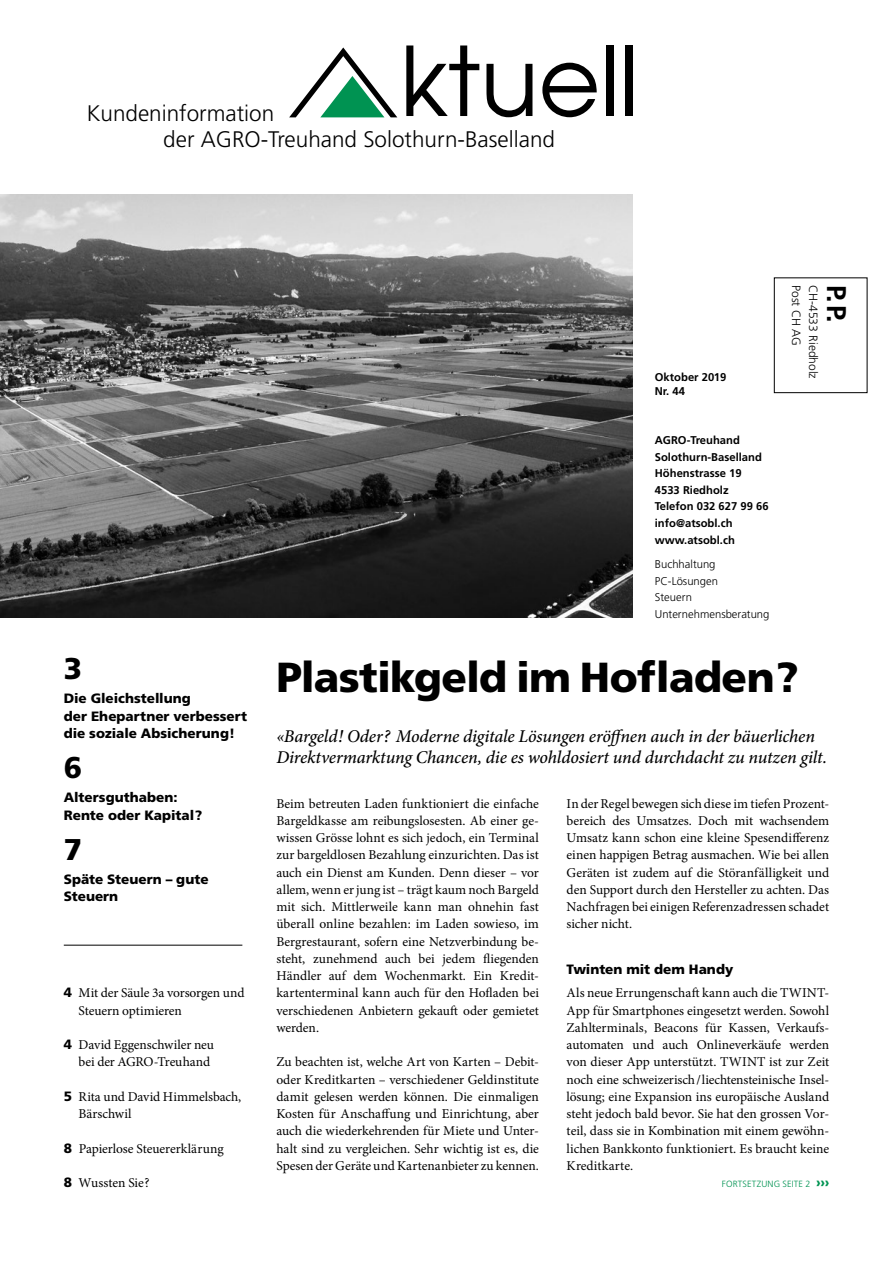
<style>
.page{position:relative;width:893px;height:1263px;background:#fff}
.page>*{position:absolute;margin:0;border:0;box-sizing:border-box;transform-origin:0 0}
.t1{font:900 42px "Frutiger LT Std";letter-spacing:-.02em;color:#000}
.t2{font:900 30px "Frutiger LT Std";color:#000}
.t3{font:700 27px "Frutiger LT Std";color:#000}
.t4{font:300 22.5px/26.1px "Frutiger LT Std";color:#000}
.t5{font:italic 500 18px/21px "Minion Pro";letter-spacing:-.01em;color:#000}
.t6{font:13.5px/17.2px "Minion Pro";letter-spacing:-.005em;color:#000;text-align:justify}
.t7{font:900 13.5px/17.2px "Frutiger LT Std";color:#000}
.t8{font:300 12px "Frutiger LT Std";color:#000}
.t9{font:700 11.25px/16.5px "Frutiger LT Std";color:#000}
.t10{font:300 11.25px/16.5px "Frutiger LT Std";color:#000}
.t11{font:300 9px "Frutiger LT Std";letter-spacing:.02em;color:#009352}
.s1{font-family:"Frutiger LT Std";font-weight:900}
.s2{font-weight:900;font-size:13.5px}
</style>
<div class="page">
<svg style="left:289px;top:47px;width:108px;height:70px"></svg>
<svg style="left:406px;top:45px;width:73px;height:71px"></svg>
<svg style="left:486px;top:64px;width:46px;height:53px"></svg>
<svg style="left:542px;top:63px;width:55px;height:54px"></svg>
<div style="left:606px;top:45px;width:7px;height:71px;background:#000"></div>
<div style="left:625px;top:45px;width:7px;height:71px;background:#000"></div>
<div style="left:774px;top:277px;width:93px;height:116px;border:1px solid #000"></div>
<img style="left:0;top:195px;width:632px;height:423px">
<hr style="left:64px;top:945px;width:178px;height:1px;background:#000">
<h3 class="t4" style="left:163px;top:100px;width:393px;text-indent:-77px">Kundeninformation<br>der AGRO-Treuhand Solothurn-Baselland</h3>
<p class="t9" style="left:655px;top:371px;width:73px;line-height:13.5px">Oktober 2019<br>Nr. 44</p>
<p class="t9" style="left:655px;top:432px;width:115px">AGRO-Treuhand<br>Solothurn-Baselland<br>Höhenstrasse 19<br>4533 Riedholz<br>Telefon 032 627 99 66 info@atsobl.ch www.atsobl.ch</p>
<p class="t10" style="left:655px;top:556px;width:116px">Buchhaltung<br>PC-Lösungen<br>Steuern<br>Unternehmensberatung</p>
<p class="t8" style="left:803px;top:285px;width:62px;rotate:90deg">Post CH AG</p>
<p class="t8" style="left:820px;top:285px;width:95px;rotate:90deg">CH-4533 Riedholz</p>
<h3 class="t3" style="left:852px;top:285px;width:38px;rotate:90deg">P. P.</h3>
<h2 class="t2" style="left:64px;top:651px;width:20px">3</h2>
<p class="t7" style="left:64px;top:690px;width:185px">Die Gleichstellung<br>der Ehepartner verbessert die soziale Absicherung!</p>
<h2 class="t2" style="left:64px;top:750px;width:20px">6</h2>
<p class="t7" style="left:64px;top:789px;width:140px">Altersguthaben:<br>Rente oder Kapital ?</p>
<h2 class="t2" style="left:64px;top:831px;width:20px">7</h2>
<p class="t7" style="left:64px;top:871px;width:146px">Späte Steuern – gute<br>Steuern</p>
<p class="t6" style="left:79px;top:984px;width:167px;text-indent:-15px"><span class="s1">4</span> Mit der Säule 3a vorsorgen und<br>Steuern optimieren</p>
<p class="t6" style="left:64px;top:1036px;width:152px;text-align:right"><span class="s1">4</span> David Eggenschwiler neu bei der AGRO-Treuhand</p>
<p class="t6" style="left:79px;top:1088px;width:164px;text-indent:-15px"><span class="s1">5</span> Rita und David Himmelsbach,<br>Bärschwil</p>
<p class="t6" style="left:64px;top:1140px;width:161px"><span class="s1">8</span> Papierlose Steuererklärung</p>
<p class="t6" style="left:64px;top:1174px;width:87px"><span class="s1">8</span> Wussten Sie ?</p>
<h1 class="t1" style="left:276px;top:652px;width:524px">Plastikgeld im Hofladen?</h1>
<h3 class="t5" style="left:276px;top:726px;width:552px">«Bargeld ! Oder ? Moderne digitale Lösungen eröffnen auch in der bäuerlichen<br>Direktvermarktung Chancen, die es wohldosiert und durchdacht zu nutzen gilt.</h3>
<p class="t6" style="left:276px;top:795px;width:264px">Beim betreuten Laden funktioniert die einfache Bargeldkasse am reibungslosesten. Ab einer ge&shy;wissen Grösse lohnt es sich jedoch, ein Terminal zur bargeldlosen Bezahlung einzurichten. Das ist auch ein Dienst am Kunden. Denn dieser – vor allem, wenn er jung ist – trägt kaum noch Bargeld mit sich. Mittlerweile kann man ohnehin fast überall online bezahlen: im Laden sowieso, im Bergrestaurant, sofern eine Netzverbindung be&shy;steht, zunehmend auch bei jedem fliegenden Händler auf dem Wochenmarkt. Ein Kredit&shy;kartenterminal kann auch für den Hofladen bei verschiedenen Anbietern gekauft oder gemietet werden.</p>
<p class="t6" style="left:276px;top:1053px;width:264px">Zu beachten ist, welche Art von Karten – Debit&shy;oder Kreditkarten – verschiedener Geldinstitute damit gelesen werden können. Die einmaligen Kosten für Anschaffung und Einrichtung, aber auch die wiederkehrenden für Miete und Unter&shy;halt sind zu vergleichen. Sehr wichtig ist es, die Spesen der Geräte und Kartenanbieter zu kennen.</p>
<p class="t6" style="left:567px;top:795px;width:264px">In der Regel bewegen sich diese im tiefen Prozent&shy;bereich des Umsatzes. Doch mit wachsendem Umsatz kann schon eine kleine Spesendifferenz einen happigen Betrag ausmachen. Wie bei allen Geräten ist zudem auf die Störanfälligkeit und den Support durch den Hersteller zu achten. Das Nachfragen bei einigen Referenzadressen schadet sicher nicht.</p>
<p class="t7" style="left:567px;top:961px;width:168px">Twinten mit dem Handy</p>
<p class="t6" style="left:567px;top:984px;width:264px">Als neue Errungenschaft kann auch die TWINT-App für Smartphones eingesetzt werden. Sowohl Zahlterminals, Beacons für Kassen, Verkaufs&shy;automaten und auch Onlineverkäufe werden von dieser App unterstützt. TWINT ist zur Zeit noch eine schweizerisch/liechtensteinische Insel&shy;lösung; eine Expansion ins europäische Ausland steht jedoch bald bevor. Sie hat den grossen Vor&shy;teil, dass sie in Kombination mit einem gewöhn&shy;lichen Bankkonto funktioniert. Es braucht keine Kreditkarte.</p>
<p class="t11" style="left:722px;top:1179px;width:109px">FORTSETZUNG SEITE 2 <span class="s2">›››</span></p>
</div>
